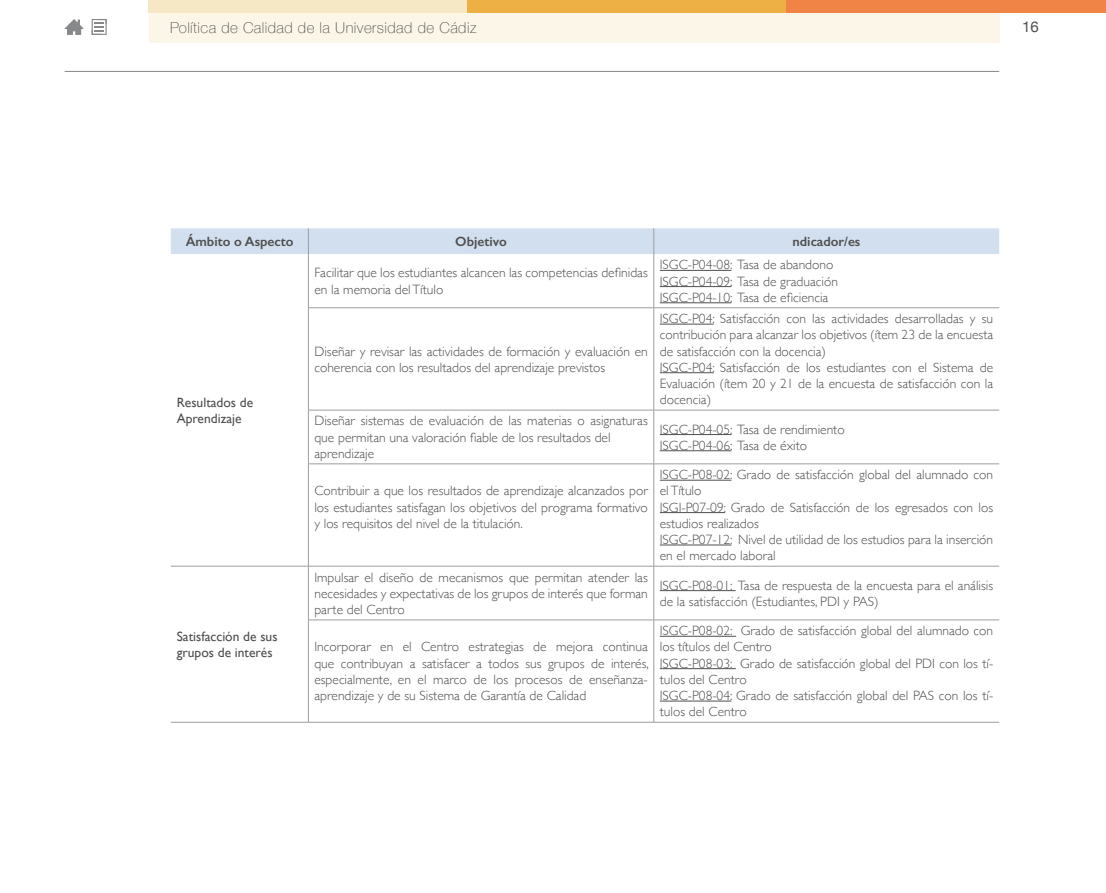
<style>
.page{position:relative;width:1106px;height:893px;background:#fff}
.page>*{position:absolute;margin:0;border:0;box-sizing:border-box;transform-origin:0 0}
.t1{font:100 15px "Helvetica Neue";letter-spacing:.03em;color:#4f4f4f}
.t2{font:15px "Helvetica Neue";color:#4f4f4f}
.t3{font:300 13.5px/16.2px "Gill Sans";color:#4f4f4f}
.t4{font:13.5px/16.2px "Gill Sans";color:#4f4f4f}
.t5{font:600 13.5px "Gill Sans";color:#4f4f4f}
</style>
<div class="page">
<div style="left:149px;top:13px;width:850px;height:30px;background:#fcf6e8"></div>
<div style="left:785px;top:0;width:321px;height:13px;background:#ef8446"></div>
<div style="left:467px;top:0;width:318px;height:13px;background:#ecb044"></div>
<div style="left:149px;top:0;width:318px;height:13px;background:#f6e8c5"></div>
<hr style="left:65px;top:71px;width:934px;height:1px;background:#87888a">
<svg style="left:65px;top:19px;width:19px;height:16px"></svg>
<svg style="left:92px;top:19px;width:15px;height:16px"></svg>
<hr style="left:653px;top:254px;width:1px;height:54px;background:#9c9e9f">
<hr style="left:654px;top:307px;width:345px;height:1px;background:#9c9e9f">
<hr style="left:653px;top:308px;width:1px;height:102px;background:#9c9e9f">
<hr style="left:654px;top:410px;width:345px;height:1px;background:#9c9e9f">
<hr style="left:653px;top:410px;width:1px;height:54px;background:#9c9e9f">
<hr style="left:654px;top:464px;width:345px;height:1px;background:#9c9e9f">
<hr style="left:653px;top:464px;width:1px;height:102px;background:#9c9e9f">
<hr style="left:654px;top:566px;width:345px;height:1px;background:#9c9e9f">
<hr style="left:653px;top:566px;width:1px;height:54px;background:#9c9e9f">
<hr style="left:654px;top:620px;width:345px;height:1px;background:#9c9e9f">
<hr style="left:653px;top:620px;width:1px;height:102px;background:#9c9e9f">
<hr style="left:654px;top:722px;width:345px;height:1px;background:#9c9e9f">
<hr style="left:308px;top:307px;width:346px;height:1px;background:#9c9e9f">
<hr style="left:308px;top:410px;width:346px;height:1px;background:#9c9e9f">
<hr style="left:308px;top:464px;width:346px;height:1px;background:#9c9e9f">
<hr style="left:308px;top:566px;width:346px;height:1px;background:#9c9e9f">
<hr style="left:308px;top:620px;width:346px;height:1px;background:#9c9e9f">
<hr style="left:308px;top:722px;width:346px;height:1px;background:#9c9e9f">
<hr style="left:308px;top:254px;width:1px;height:54px;background:#9c9e9f">
<hr style="left:308px;top:308px;width:1px;height:102px;background:#9c9e9f">
<hr style="left:308px;top:410px;width:1px;height:54px;background:#9c9e9f">
<hr style="left:308px;top:464px;width:1px;height:102px;background:#9c9e9f">
<div style="left:171px;top:228px;width:828px;height:26px;background:#d2dfee"></div>
<hr style="left:171px;top:566px;width:137px;height:1px;background:#9c9e9f">
<hr style="left:308px;top:566px;width:1px;height:54px;background:#9c9e9f">
<hr style="left:308px;top:620px;width:1px;height:102px;background:#9c9e9f">
<hr style="left:171px;top:722px;width:137px;height:1px;background:#9c9e9f">
<hr style="left:660px;top:270px;width:71px;height:1px;background:#4f4f4f">
<hr style="left:660px;top:286px;width:71px;height:1px;background:#4f4f4f">
<hr style="left:660px;top:302px;width:71px;height:1px;background:#4f4f4f">
<hr style="left:660px;top:324px;width:53px;height:1px;background:#4f4f4f">
<hr style="left:660px;top:372px;width:53px;height:1px;background:#4f4f4f">
<hr style="left:660px;top:434px;width:71px;height:1px;background:#4f4f4f">
<hr style="left:660px;top:450px;width:71px;height:1px;background:#4f4f4f">
<hr style="left:660px;top:480px;width:71px;height:1px;background:#4f4f4f">
<hr style="left:660px;top:512px;width:65px;height:1px;background:#4f4f4f">
<hr style="left:660px;top:545px;width:71px;height:1px;background:#4f4f4f">
<hr style="left:660px;top:590px;width:75px;height:1px;background:#4f4f4f">
<hr style="left:660px;top:636px;width:76px;height:1px;background:#4f4f4f">
<hr style="left:660px;top:668px;width:76px;height:1px;background:#4f4f4f">
<hr style="left:660px;top:701px;width:71px;height:1px;background:#4f4f4f">
<p class="t1" style="left:170px;top:16px;width:308px">Política de Calidad de la Universidad de Cádiz</p>
<p class="t2" style="left:1022px;top:16px;width:18px">16</p>
<p class="t5" style="left:186px;top:233px;width:109px">Ámbito o Aspecto</p>
<p class="t5" style="left:455px;top:233px;width:53px">Objetivo</p>
<p class="t5" style="left:792px;top:233px;width:69px">ndicador/es</p>
<p class="t4" style="left:177px;top:394px;width:78px">Resultados de<br>Aprendizaje</p>
<p class="t4" style="left:177px;top:628px;width:102px">Satisfacción de sus grupos de interés</p>
<p class="t3" style="left:314px;top:264px;width:335px">Facilitar que los estudiantes alcancen las competencias definidas en la memoria del Título</p>
<p class="t3" style="left:660px;top:256px;width:180px">ISGC-P04-08: Tasa de abandono<br>ISGC-P04-09: Tasa de graduación<br>ISGC-P04-10: Tasa de eficiencia</p>
<p class="t3" style="left:314px;top:342px;width:335px">Diseñar y revisar las actividades de formación y evaluación en coherencia con los resultados del aprendizaje previstos</p>
<p class="t3" style="left:660px;top:310px;width:335px">ISGC-P04: Satisfacción con las actividades desarrolladas y su contribución para alcanzar los objetivos (ítem 23 de la encuesta de satisfacción con la docencia)<br>ISGC-P04: Satisfacción de los estudiantes con el Sistema de Evaluación (ítem 20 y 21 de la encuesta de satisfacción con la docencia)</p>
<p class="t3" style="left:314px;top:412px;width:335px">Diseñar sistemas de evaluación de las materias o asignaturas que permitan una valoración fiable de los resultados del aprendizaje</p>
<p class="t3" style="left:660px;top:420px;width:186px">ISGC-P04-05: Tasa de rendimiento<br>ISGC-P04-06: Tasa de éxito</p>
<p class="t3" style="left:314px;top:482px;width:335px;text-align:justify">Contribuir a que los resultados de aprendizaje alcanzados por los estudiantes satisfagan los objetivos del programa formativo y los requisitos del nivel de la titulación.</p>
<p class="t3" style="left:660px;top:466px;width:335px">ISGC-P08-02: Grado de satisfacción global del alumnado con el Título<br>ISGI-P07-09: Grado de Satisfacción de los egresados con los estudios realizados<br>ISGC-P07-12: Nivel de utilidad de los estudios para la inserción en el mercado laboral</p>
<p class="t3" style="left:314px;top:568px;width:335px;text-align:justify">Impulsar el diseño de mecanismos que permitan atender las necesidades y expectativas de los grupos de interés que forman parte del Centro</p>
<p class="t3" style="left:660px;top:576px;width:335px">ISGC-P08-01: Tasa de respuesta de la encuesta para el análisis de la satisfacción (Estudiantes, PDI y PAS)</p>
<p class="t3" style="left:314px;top:638px;width:336px;text-align:justify">Incorporar en el Centro estrategias de mejora continua que contribuyan a satisfacer a todos sus grupos de interés, especialmente, en el marco de los procesos de enseñanza&shy;aprendizaje y de su Sistema de Garantía de Calidad</p>
<p class="t3" style="left:660px;top:622px;width:335px">ISGC-P08-02: Grado de satisfacción global del alumnado con los títulos del Centro<br>ISGC-P08-03: Grado de satisfacción global del PDI con los tí&shy;tulos del Centro<br>ISGC-P08-04: Grado de satisfacción global del PAS con los tí&shy;tulos del Centro</p>
</div>
